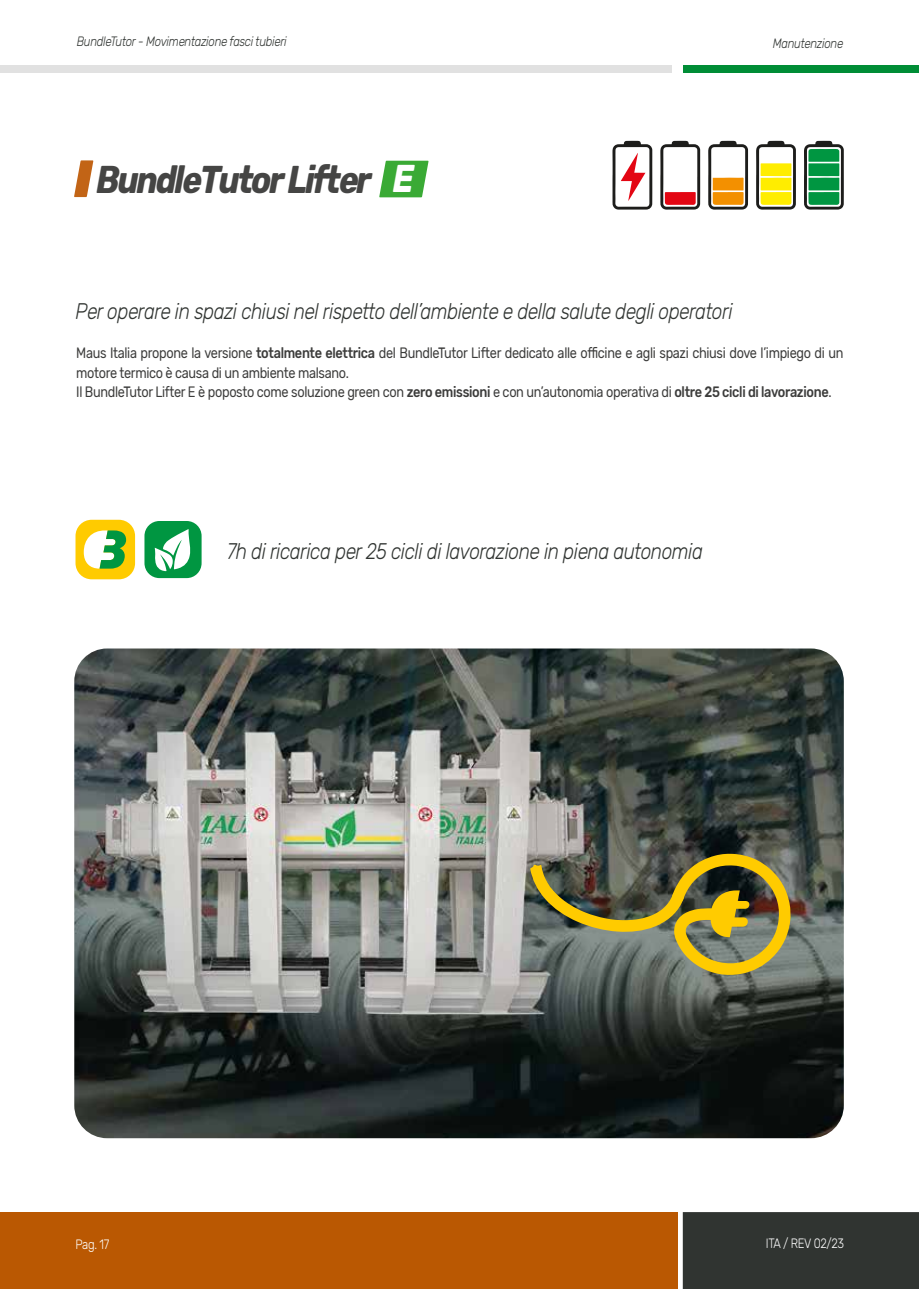
<style>
.page{position:relative;width:919px;height:1289px;background:#fff}
.page>*{position:absolute;margin:0;border:0;box-sizing:border-box;transform-origin:0 0}
.t1{font:italic 700 38.55px "Rubik";letter-spacing:-.06em;color:#454544;scale:.85 1}
.t2{font:italic 300 22.5px "Rubik";letter-spacing:-.025em;color:#303431;scale:.85 1}
.t3{font:15px/19.5px "Rubik";letter-spacing:-.025em;color:#3c3c3b;scale:.85 1}
.t4{font:italic 300 13.5px "Rubik";letter-spacing:-.025em;color:#303431;scale:.85 1}
.t5{font:300 13.5px "Rubik";letter-spacing:-.025em;color:#fff;scale:.85 1}
.s1{color:#fff}
.s2{font-weight:500}
</style>
<div class="page">
<div style="left:683px;top:65px;width:235px;height:8px;background:#008d36"></div>
<div style="left:0;top:65px;width:671px;height:8px;background:#e1e1e1"></div>
<div style="left:0;top:1211px;width:677px;height:77px;background:#ba5802"></div>
<div style="left:682px;top:1211px;width:236px;height:77px;background:#303431"></div>
<svg style="left:74px;top:160px;width:19px;height:37px"></svg>
<svg style="left:379px;top:161px;width:49px;height:36px;background:#53b44e"></svg>
<div style="left:75px;top:520px;width:60px;height:59px;background:#ffcb00;border-radius:16px"></div>
<svg style="left:84px;top:530px;width:42px;height:38px;background:#a0cf90"></svg>
<div style="left:143px;top:520px;width:60px;height:59px;background:#009641;border-radius:16px"></div>
<div style="left:142px;top:518px;width:62px;height:62px;border:2px solid #fff;border-radius:16px"></div>
<svg style="left:155px;top:529px;width:35px;height:42px"></svg>
<svg style="left:612px;top:141px;width:40px;height:69px"></svg>
<svg style="left:660px;top:141px;width:40px;height:69px"></svg>
<svg style="left:708px;top:141px;width:40px;height:69px"></svg>
<svg style="left:756px;top:141px;width:39px;height:69px"></svg>
<svg style="left:804px;top:141px;width:39px;height:69px;background:#3c9361"></svg>
<img style="left:74px;top:648px;width:769px;height:490px">
<svg style="left:530px;top:853px;width:260px;height:123px;background:#807947"></svg>
<p class="t4" style="left:77px;top:34px;width:248px">BundleTutor - Movimentazione fasci tubieri</p>
<p class="t4" style="left:772px;top:36px;width:84px">Manutenzione</p>
<h1 class="t1" style="left:96px;top:157px;width:374px">BundleTutor Lifter <span class="s1">E</span></h1>
<h2 class="t2" style="left:75px;top:298px;width:774px">Per operare in spazi chiusi nel rispetto dell’ambiente e della salute degli operatori</h2>
<p class="t3" style="left:76px;top:343px;width:904px">Maus Italia propone la versione <span class="s2">totalmente elettrica</span> del BundleTutor Lifter dedicato alle officine e agli spazi chiusi dove l’impiego di un motore termico è causa di un ambiente malsano.<br>Il BundleTutor Lifter E è poposto come soluzione green con <span class="s2">zero emissioni</span> e con un’autonomia operativa di <span class="s2">oltre 25 cicli di lavorazione</span>.</p>
<h2 class="t2" style="left:227px;top:539px;width:561px">7h di ricarica per 25 cicli di lavorazione in piena autonomia</h2>
<p class="t5" style="left:75px;top:1236px;width:42px">Pag. 17</p>
<p class="t5" style="left:765px;top:1235px;width:94px">ITA / REV 02/23</p>
</div>
